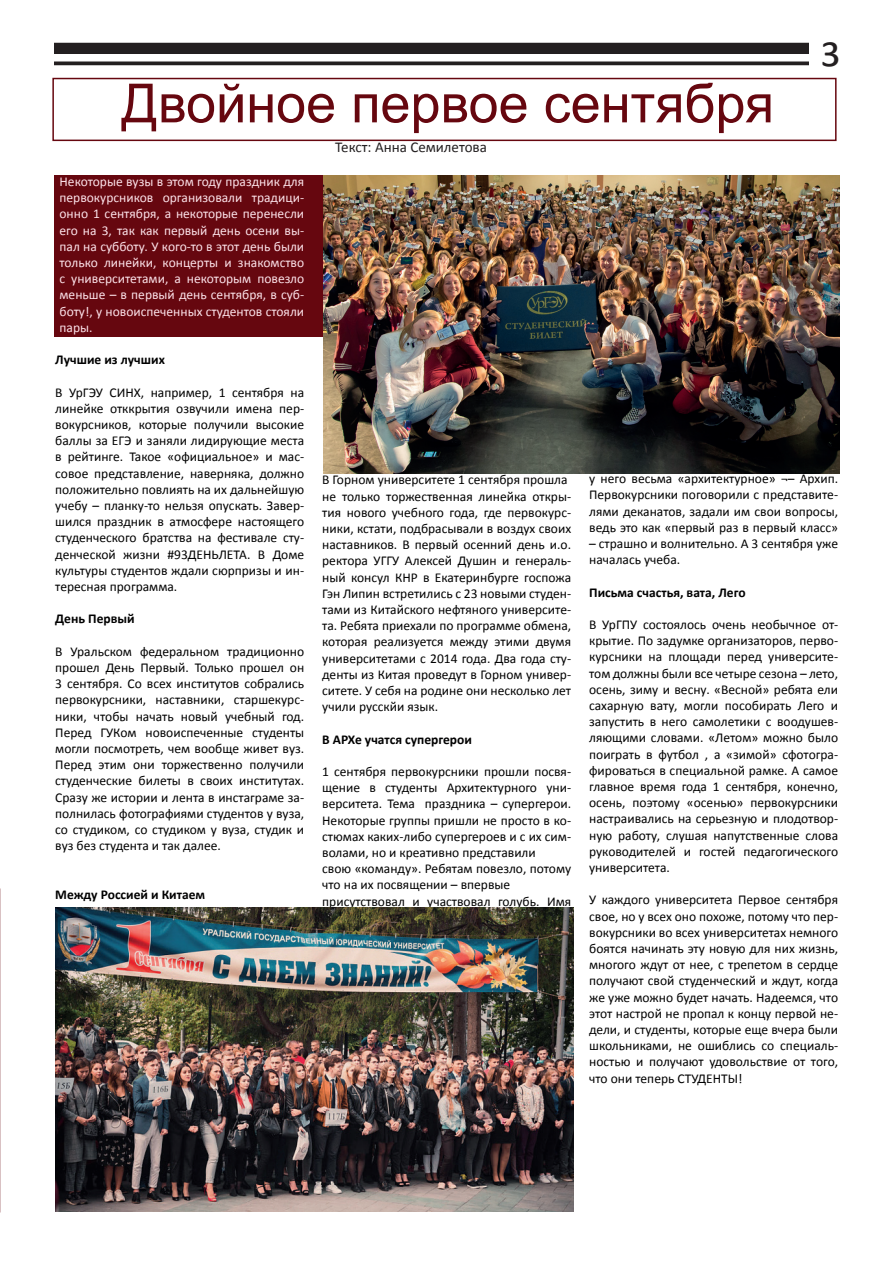
<style>
.page{position:relative;width:893px;height:1263px;background:#fff}
.page>*{position:absolute;margin:0;border:0;box-sizing:border-box;transform-origin:0 0}
.t1{font:54px "Arial";color:#66070f}
.t2{font:45px "Calibri";color:#231f20}
.t3{font:15px "Calibri";color:#231f20}
.t4{font:13.5px/16.2px "Calibri";color:#000001;text-align:justify}
.t5{font:13.5px/16.2px "Calibri";color:#fce2e9;text-align:justify}
.t6{font:700 13.5px "Calibri";color:#000001}
</style>
<div class="page">
<div style="left:52px;top:78px;width:785px;height:63px;border:2px solid #66070f"></div>
<div style="left:54px;top:176px;width:269px;height:161px;background:#66070f"></div>
<img style="left:56px;top:907px;width:517px;height:304px">
<img style="left:324px;top:176px;width:515px;height:297px">
<div style="left:54px;top:43px;width:755px;height:11px;background:#231f20"></div>
<svg style="left:54px;top:61px;width:755px;height:4px;background:#3e3a3b"></svg>
<h1 class="t1" style="left:121px;top:68px;width:654px">Двойное первое сентября</h1>
<p class="t3" style="left:335px;top:138px;width:153px">Текст: Анна Семилетова</p>
<h2 class="t2" style="left:821px;top:23px;width:22px">3</h2>
<p class="t5" style="left:60px;top:173px;width:246px">Некоторые вузы в этом году праздник для первокурсников организовали традици&shy;онно 1 сентября, а некоторые перенесли его на 3, так как первый день осени вы&shy;пал на субботу. У кого-то в этот день были только линейки, концерты и знакомство с университетами, а некоторым повезло меньше – в первый день сентября, в суб&shy;боту!, у новоиспеченных студентов стояли пары.</p>
<p class="t6" style="left:55px;top:351px;width:111px">Лучшие из лучших</p>
<p class="t4" style="left:55px;top:384px;width:250px">В УрГЭУ СИНХ, например, 1 сентября на линейке отккрытия озвучили имена пер&shy;вокурсников, которые получили высокие баллы за ЕГЭ и заняли лидирующие места в рейтинге. Такое «официальное» и мас&shy;совое представление, наверняка, должно положительно повлиять на их дальнейшую учебу – планку-то нельзя опускать. Завер&shy;шился праздник в атмосфере настоящего студенческого братства на фестивале сту&shy;денческой жизни #93ДЕНЬЛЕТА. В Доме культуры студентов ждали сюрпризы и ин&shy;тересная программа.</p>
<p class="t6" style="left:55px;top:610px;width:81px">День Первый</p>
<p class="t4" style="left:55px;top:643px;width:250px">В Уральском федеральном традиционно прошел День Первый. Только прошел он 3 сентября. Со всех институтов собрались первокурсники, наставники, старшекурс&shy;ники, чтобы начать новый учебный год.<br>Перед ГУКом новоиспеченные студенты могли посмотреть, чем вообще живет вуз.<br>Перед этим они торжественно получили студенческие билеты в своих институтах.<br>Сразу же истории и лента в инстаграме за&shy;полнилась фотографиями студентов у вуза, со студиком, со студиком у вуза, студик и вуз без студента и так далее.</p>
<p class="t6" style="left:55px;top:886px;width:151px">Между Россией и Китаем</p>
<p class="t4" style="left:322px;top:472px;width:250px;text-align:left">В Горном университете 1 сентября прошла не только торжественная линейка откры&shy;тия нового учебного года, где первокурс&shy;ники, кстати, подбрасывали в воздух своих наставников. В первый осенний день и.о. ректора УГГУ Алексей Душин и генераль&shy;ный консул КНР в Екатеринбурге госпожа Гэн Липин встретились с 23 новыми студен&shy;тами из Китайского нефтяного университе&shy;та. Ребята приехали по программе обмена, которая реализуется между этими двумя университетами с 2014 года. Два года сту&shy;денты из Китая проведут в Горном универ&shy;ситете. У себя на родине они несколько лет учили русскйи язык.</p>
<p class="t6" style="left:322px;top:730px;width:151px">В АРХе учатся супергерои</p>
<p class="t4" style="left:322px;top:763px;width:250px;text-align:left">1 сентября первокурсники прошли посвя&shy;щение в студенты Архитектурного уни&shy;верситета. Тема праздника – супергерои.<br>Некоторые группы пришли не просто в ко&shy;стюмах каких-либо супергероев и с их сим&shy;волами, но и креативно представили<br>свою «команду». Ребятам повезло, потому что на их посвящении – впервые присутствовал и участвовал голубь. Имя</p>
<p class="t4" style="left:589px;top:471px;width:250px">у него весьма «архитектурное» ¬– Архип.<br>Первокурсники поговорили с представите&shy;лями деканатов, задали им свои вопросы, ведь это как «первый раз в первый класс»</p>
<p class="t4" style="left:589px;top:535px;width:250px">– страшно и волнительно. А 3 сентября уже началась учеба.</p>
<p class="t6" style="left:589px;top:583px;width:158px">Письма счастья, вата, Лего</p>
<p class="t4" style="left:589px;top:616px;width:250px">В УрГПУ состоялось очень необычное от&shy;крытие. По задумке организаторов, перво&shy;курсники на площади перед университе&shy;том должны были все четыре сезона – лето, осень, зиму и весну. «Весной» ребята ели сахарную вату, могли пособирать Лего и запустить в него самолетики с воодушев&shy;ляющими словами. «Летом» можно было поиграть в футбол , а «зимой» сфотогра&shy;фироваться в специальной рамке. А самое главное время года 1 сентября, конечно, осень, поэтому «осенью» первокурсники настраивались на серьезную и плодотвор&shy;ную работу, слушая напутственные слова руководителей и гостей педагогического университета.</p>
<p class="t4" style="left:589px;top:892px;width:250px">У каждого университета Первое сентября свое, но у всех оно похоже, потому что пер&shy;вокурсники во всех университетах немного боятся начинать эту новую для них жизнь, многого ждут от нее, с трепетом в сердце получают свой студенческий и ждут, когда же уже можно будет начать. Надеемся, что этот настрой не пропал к концу первой не&shy;дели, и студенты, которые еще вчера были школьниками, не ошиблись со специаль&shy;ностью и получают удовольствие от того, что они теперь СТУДЕНТЫ!</p>
</div>
